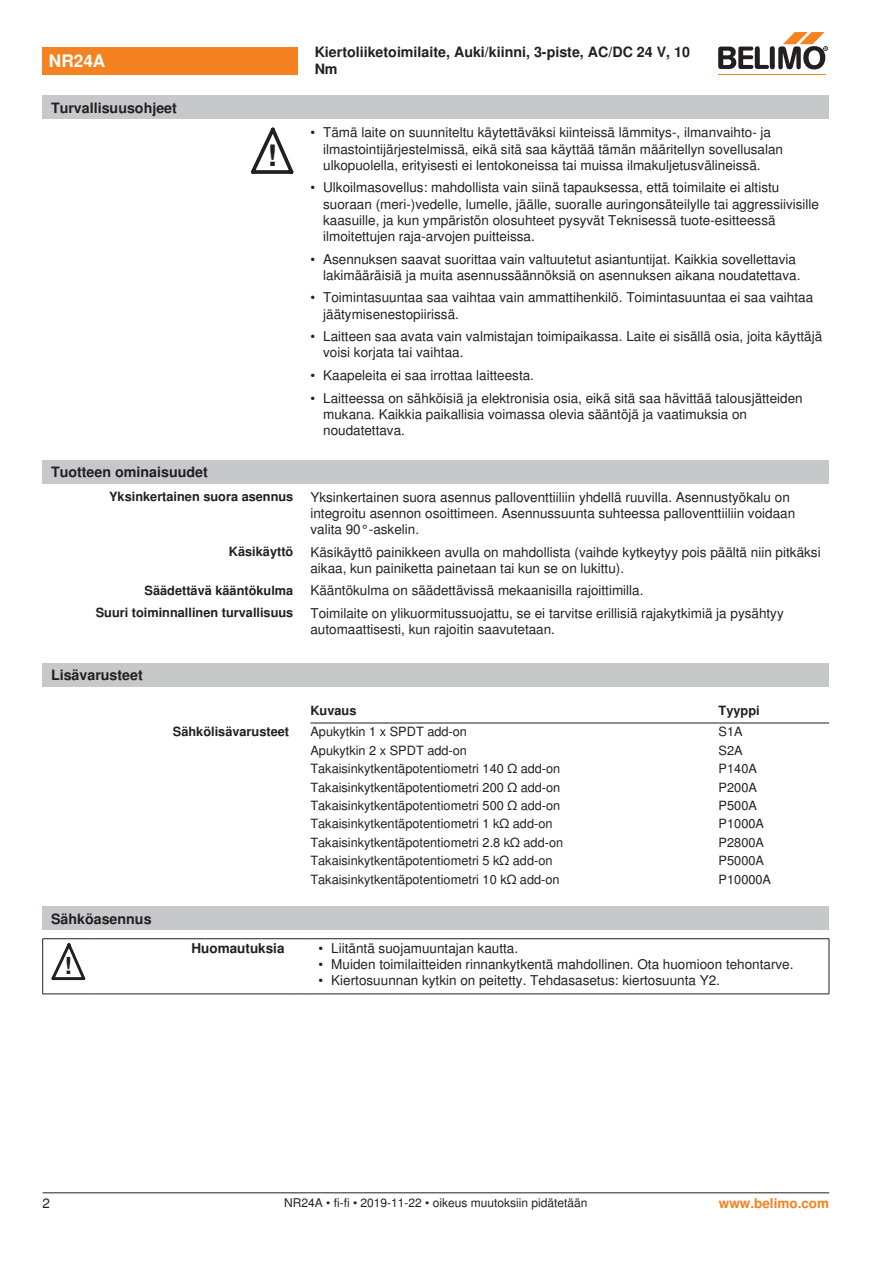
<style>
.page{position:relative;width:893px;height:1263px;background:#fff}
.page>*{position:absolute;margin:0;border:0;box-sizing:border-box;transform-origin:0 0}
.t1{font:700 29.55px "Nimbus Sans BEL";color:#231f20}
.t2{font:700 23.55px "Nimbus Sans BEL";color:#231f20}
.t3{font:700 17.25px "Nimbus Sans BEL";color:#fff}
.t4{font:700 14.25px/17.1px "Nimbus Sans BEL";color:#231f20}
.Bulletpoints_1_5mm_A{font:13.5px/16.2px "Nimbus Sans BEL";color:#231f20}
.Bulletpoints{font:13.5px "Nimbus Sans BEL";color:#231f20}
.Rechtsbündig_Footer{font:700 13.5px "Nimbus Sans BEL";color:#f58220}
.Tabellenkopf_rechtsb{font:700 13.5px "Nimbus Sans BEL";color:#231f20}
.Tabellentext_1mm{font:12.75px "Nimbus Sans BEL";color:#231f20}
.Rechtsbündig{font:700 12.75px "Nimbus Sans BEL";color:#231f20}
.Tabellenkopf_rechtsb-2{font:700 12.75px "Nimbus Sans BEL";color:#231f20}
.Tabellenkopf{font:700 12.75px "Nimbus Sans BEL";color:#231f20}
.Footer_EU_center{font:12px "Nimbus Sans BEL";color:#231f20}
</style>
<div class="page">
<svg style="left:251px;top:128px;width:42px;height:46px"></svg>
<div style="left:43px;top:460px;width:786px;height:24px;background:#c7c8ca"></div>
<div style="left:43px;top:663px;width:786px;height:24px;background:#c7c8ca"></div>
<hr style="left:310px;top:723px;width:409px;height:1px;background:#231f20">
<hr style="left:719px;top:723px;width:110px;height:1px;background:#231f20">
<div style="left:43px;top:907px;width:786px;height:23px;background:#c7c8ca"></div>
<hr style="left:42px;top:939px;width:1px;height:55px;background:#231f20">
<hr style="left:829px;top:939px;width:1px;height:55px;background:#231f20">
<hr style="left:43px;top:938px;width:51px;height:1px;background:#231f20">
<hr style="left:94px;top:938px;width:199px;height:1px;background:#231f20">
<svg style="left:293px;top:938px;width:17px;height:1px"></svg>
<hr style="left:310px;top:938px;width:519px;height:1px;background:#231f20">
<hr style="left:43px;top:994px;width:51px;height:1px;background:#231f20">
<hr style="left:94px;top:994px;width:199px;height:1px;background:#231f20">
<svg style="left:293px;top:994px;width:17px;height:1px"></svg>
<hr style="left:310px;top:994px;width:519px;height:1px;background:#231f20">
<svg style="left:51px;top:943px;width:34px;height:38px"></svg>
<div style="left:43px;top:47px;width:255px;height:27px;background:#f58220"></div>
<hr style="left:718px;top:74px;width:107px;height:1px;background:#f58220">
<svg style="left:718px;top:32px;width:110px;height:38px"></svg>
<div style="left:43px;top:96px;width:786px;height:23px;background:#c7c8ca"></div>
<hr style="left:43px;top:1192px;width:786px;height:1px;background:#231f20">
<p class="t3" style="left:49px;top:51px;width:58px">NR24A</p>
<p class="t4" style="left:315px;top:44px;width:377px">Kiertoliiketoimilaite, Auki/kiinni, 3-piste, AC/DC 24 V, 10<br>Nm</p>
<p class="t4" style="left:51px;top:100px;width:127px">Turvallisuusohjeet</p>
<p class="t1" style="left:267px;top:138px;width:11px">!</p>
<p class="Bulletpoints_1_5mm_A" style="left:323px;top:125px;width:461px;text-indent:-13px">• Tämä laite on suunniteltu käytettäväksi kiinteissä lämmitys-, ilmanvaihto- ja ilmastointijärjestelmissä, eikä sitä saa käyttää tämän määritellyn sovellusalan ulkopuolella, erityisesti ei lentokoneissa tai muissa ilmakuljetusvälineissä.</p>
<p class="Bulletpoints_1_5mm_A" style="left:323px;top:180px;width:497px;text-indent:-13px">• Ulkoilmasovellus: mahdollista vain siinä tapauksessa, että toimilaite ei altistu suoraan (meri-)vedelle, lumelle, jäälle, suoralle auringonsäteilylle tai aggressiivisille kaasuille, ja kun ympäristön olosuhteet pysyvät Teknisessä tuote-esitteessä ilmoitettujen raja-arvojen puitteissa.</p>
<p class="Bulletpoints_1_5mm_A" style="left:323px;top:251px;width:479px;text-indent:-13px">• Asennuksen saavat suorittaa vain valtuutetut asiantuntijat. Kaikkia sovellettavia lakimääräisiä ja muita asennussäännöksiä on asennuksen aikana noudatettava.</p>
<p class="Bulletpoints_1_5mm_A" style="left:323px;top:290px;width:491px;text-indent:-13px">• Toimintasuuntaa saa vaihtaa vain ammattihenkilö. Toimintasuuntaa ei saa vaihtaa jäätymisenestopiirissä.</p>
<p class="Bulletpoints_1_5mm_A" style="left:323px;top:329px;width:500px;text-indent:-13px">• Laitteen saa avata vain valmistajan toimipaikassa. Laite ei sisällä osia, joita käyttäjä voisi korjata tai vaihtaa.</p>
<p class="Bulletpoints_1_5mm_A" style="left:310px;top:367px;width:225px">• Kaapeleita ei saa irrottaa laitteesta.</p>
<p class="Bulletpoints_1_5mm_A" style="left:323px;top:390px;width:481px;text-indent:-13px">• Laitteessa on sähköisiä ja elektronisia osia, eikä sitä saa hävittää talousjätteiden mukana. Kaikkia paikallisia voimassa olevia sääntöjä ja vaatimuksia on noudatettava.</p>
<p class="t4" style="left:51px;top:464px;width:158px">Tuotteen ominaisuudet</p>
<p class="Rechtsbündig" style="left:109px;top:489px;width:186px">Yksinkertainen suora asennus</p>
<p class="Bulletpoints_1_5mm_A" style="left:310px;top:489px;width:486px">Yksinkertainen suora asennus palloventtiiliin yhdellä ruuvilla. Asennustyökalu on integroitu asennon osoittimeen. Asennussuunta suhteessa palloventtiiliin voidaan valita 90°-askelin.</p>
<p class="Rechtsbündig" style="left:229px;top:544px;width:66px">Käsikäyttö</p>
<p class="Bulletpoints_1_5mm_A" style="left:310px;top:544px;width:512px">Käsikäyttö painikkeen avulla on mahdollista (vaihde kytkeytyy pois päältä niin pitkäksi aikaa, kun painiketta painetaan tai kun se on lukittu).</p>
<p class="Rechtsbündig" style="left:145px;top:583px;width:150px">Säädettävä kääntökulma</p>
<p class="Bulletpoints_1_5mm_A" style="left:310px;top:583px;width:335px">Kääntökulma on säädettävissä mekaanisilla rajoittimilla.</p>
<p class="Rechtsbündig" style="left:96px;top:605px;width:199px">Suuri toiminnallinen turvallisuus</p>
<p class="Bulletpoints_1_5mm_A" style="left:310px;top:605px;width:475px">Toimilaite on ylikuormitussuojattu, se ei tarvitse erillisiä rajakytkimiä ja pysähtyy automaattisesti, kun rajoitin saavutetaan.</p>
<p class="t4" style="left:51px;top:667px;width:93px">Lisävarusteet</p>
<p class="Tabellenkopf" style="left:310px;top:703px;width:48px">Kuvaus</p>
<p class="Tabellenkopf" style="left:719px;top:703px;width:43px">Tyyppi</p>
<p class="Tabellenkopf_rechtsb-2" style="left:173px;top:724px;width:118px">Sähkölisävarusteet</p>
<p class="Tabellentext_1mm" style="left:310px;top:724px;width:158px">Apukytkin 1 x SPDT add-on</p>
<p class="Tabellentext_1mm" style="left:719px;top:724px;width:26px">S1A</p>
<p class="Tabellentext_1mm" style="left:310px;top:742px;width:158px">Apukytkin 2 x SPDT add-on</p>
<p class="Tabellentext_1mm" style="left:719px;top:742px;width:26px">S2A</p>
<p class="Tabellentext_1mm" style="left:310px;top:761px;width:251px">Takaisinkytkentäpotentiometri 140 Ω add-on</p>
<p class="Tabellentext_1mm" style="left:719px;top:761px;width:40px">P140A</p>
<p class="Tabellentext_1mm" style="left:310px;top:779px;width:251px">Takaisinkytkentäpotentiometri 200 Ω add-on</p>
<p class="Tabellentext_1mm" style="left:719px;top:779px;width:40px">P200A</p>
<p class="Tabellentext_1mm" style="left:310px;top:798px;width:251px">Takaisinkytkentäpotentiometri 500 Ω add-on</p>
<p class="Tabellentext_1mm" style="left:719px;top:798px;width:40px">P500A</p>
<p class="Tabellentext_1mm" style="left:310px;top:816px;width:244px">Takaisinkytkentäpotentiometri 1 kΩ add-on</p>
<p class="Tabellentext_1mm" style="left:719px;top:816px;width:47px">P1000A</p>
<p class="Tabellentext_1mm" style="left:310px;top:835px;width:254px">Takaisinkytkentäpotentiometri 2.8 kΩ add-on</p>
<p class="Tabellentext_1mm" style="left:719px;top:835px;width:47px">P2800A</p>
<p class="Tabellentext_1mm" style="left:310px;top:853px;width:244px">Takaisinkytkentäpotentiometri 5 kΩ add-on</p>
<p class="Tabellentext_1mm" style="left:719px;top:853px;width:47px">P5000A</p>
<p class="Tabellentext_1mm" style="left:310px;top:872px;width:251px">Takaisinkytkentäpotentiometri 10 kΩ add-on</p>
<p class="Tabellentext_1mm" style="left:719px;top:872px;width:54px">P10000A</p>
<p class="t4" style="left:51px;top:911px;width:102px">Sähköasennus</p>
<p class="t2" style="left:64px;top:952px;width:9px">!</p>
<p class="Tabellenkopf_rechtsb" style="left:191px;top:940px;width:95px">Huomautuksia</p>
<p class="Bulletpoints" style="left:319px;top:940px;width:201px">• Liitäntä suojamuuntajan kautta.</p>
<p class="Bulletpoints" style="left:319px;top:956px;width:476px">• Muiden toimilaitteiden rinnankytkentä mahdollinen. Ota huomioon tehontarve.</p>
<p class="Bulletpoints" style="left:319px;top:972px;width:403px">• Kiertosuunnan kytkin on peitetty. Tehdasasetus: kiertosuunta Y2.</p>
<p class="Bulletpoints_1_5mm_A" style="left:43px;top:1196px;width:9px">2</p>
<p class="Footer_EU_center" style="left:284px;top:1196px;width:305px">NR24A • fi-fi • 2019-11-22 • oikeus muutoksiin pidätetään</p>
<p class="Rechtsbündig_Footer" style="left:719px;top:1195px;width:112px">www.belimo.com</p>
</div>
